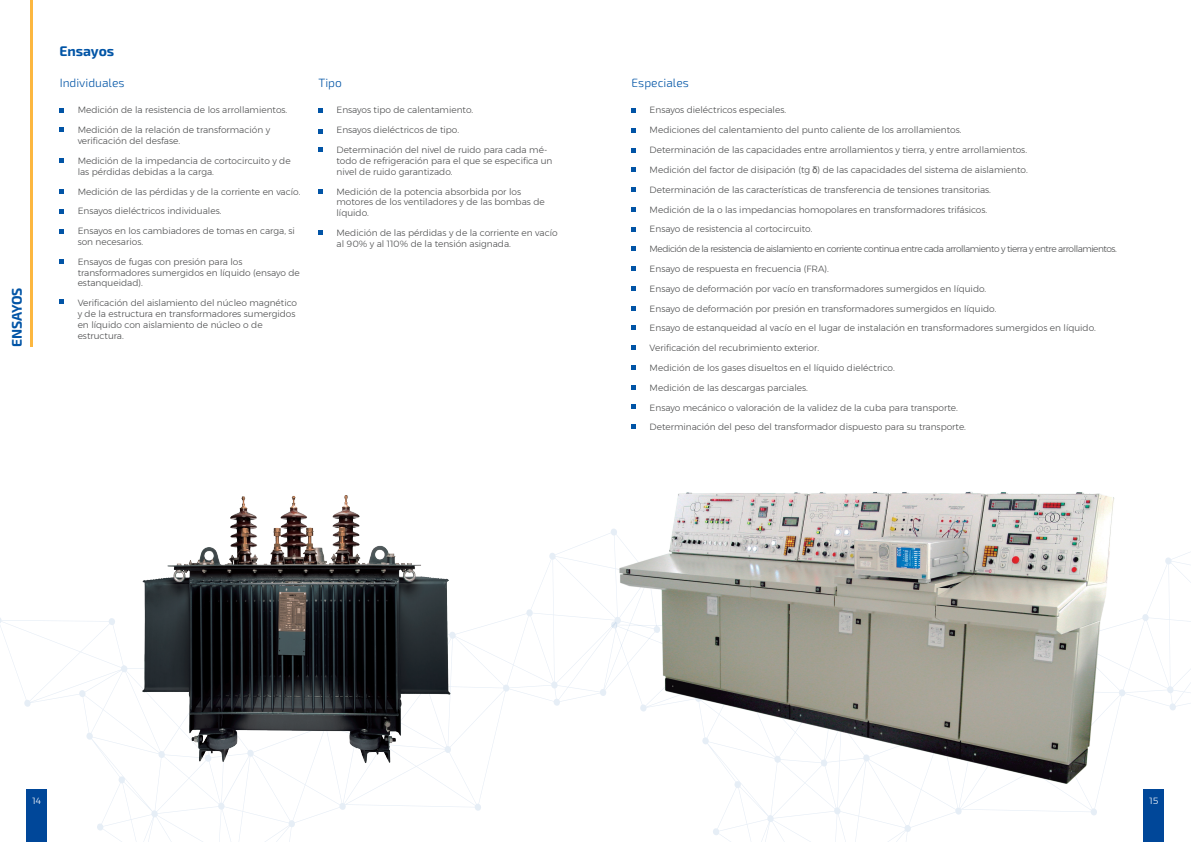
<style>
.page{position:relative;width:1191px;height:842px;background:#fff}
.page>*{position:absolute;margin:0;border:0;box-sizing:border-box;transform-origin:0 0}
.t1{font:700 14px "Exo 2";letter-spacing:-.015em;color:#0154a6}
.t2{font:300 12px "Exo 2";color:#0154a6}
.t3{font:300 9px/19.8px "Montserrat";color:#4b4c4d}
.t4{font:300 9px "Montserrat";color:#fff}
.s1{font-family:"Arial";font-weight:400}
</style>
<div class="page">
<svg style="left:0;top:529px;width:614px;height:313px"></svg>
<svg style="left:611px;top:533px;width:580px;height:309px"></svg>
<hr style="left:31px;top:0;width:2px;height:347px;background:#fcb740">
<img style="left:614px;top:491px;width:507px;height:293px">
<svg style="left:60px;top:108px;width:4px;height:5px"></svg>
<svg style="left:318px;top:108px;width:5px;height:5px"></svg>
<svg style="left:631px;top:108px;width:5px;height:5px"></svg>
<svg style="left:631px;top:266px;width:5px;height:5px"></svg>
<svg style="left:631px;top:128px;width:5px;height:4px"></svg>
<svg style="left:631px;top:286px;width:5px;height:4px"></svg>
<svg style="left:631px;top:148px;width:5px;height:4px"></svg>
<svg style="left:631px;top:306px;width:5px;height:4px"></svg>
<svg style="left:631px;top:168px;width:5px;height:4px"></svg>
<svg style="left:631px;top:326px;width:5px;height:4px"></svg>
<svg style="left:631px;top:187px;width:5px;height:5px"></svg>
<svg style="left:631px;top:345px;width:5px;height:5px"></svg>
<svg style="left:631px;top:207px;width:5px;height:4px"></svg>
<svg style="left:631px;top:365px;width:5px;height:4px"></svg>
<svg style="left:631px;top:227px;width:5px;height:4px"></svg>
<svg style="left:631px;top:385px;width:5px;height:4px"></svg>
<svg style="left:631px;top:247px;width:5px;height:4px"></svg>
<svg style="left:631px;top:405px;width:5px;height:4px"></svg>
<svg style="left:631px;top:424px;width:5px;height:5px"></svg>
<svg style="left:318px;top:129px;width:5px;height:4px"></svg>
<svg style="left:318px;top:147px;width:5px;height:5px"></svg>
<svg style="left:318px;top:189px;width:5px;height:4px"></svg>
<svg style="left:318px;top:230px;width:5px;height:5px"></svg>
<svg style="left:60px;top:127px;width:4px;height:4px"></svg>
<svg style="left:60px;top:159px;width:4px;height:4px"></svg>
<svg style="left:60px;top:189px;width:4px;height:4px"></svg>
<svg style="left:60px;top:209px;width:4px;height:4px"></svg>
<svg style="left:60px;top:229px;width:4px;height:4px"></svg>
<svg style="left:60px;top:259px;width:4px;height:5px"></svg>
<svg style="left:60px;top:299px;width:4px;height:5px"></svg>
<div style="left:27px;top:789px;width:20px;height:53px;background:#004799"></div>
<div style="left:1143px;top:789px;width:21px;height:53px;background:#004799"></div>
<img style="left:124px;top:495px;width:348px;height:289px">
<h1 class="t1" style="left:9px;top:347px;width:60px;rotate:-90deg">ENSAYOS</h1>
<h1 class="t1" style="left:59px;top:43px;width:56px">Ensayos</h1>
<h2 class="t2" style="left:60px;top:76px;width:66px">Individuales</h2>
<p class="t3" style="left:78px;top:100px;width:211px">Medición de la resistencia de los arrollamientos.<br>Medición de la relación de transformación y</p>
<p class="t3" style="left:78px;top:131px;width:104px">verificación del desfase.</p>
<p class="t3" style="left:78px;top:155px;width:214px;line-height:10.8px">Medición de la impedancia de cortocircuito y de las pérdidas debidas a la carga.</p>
<p class="t3" style="left:78px;top:181px;width:224px">Medición de las pérdidas y de la corriente en vacío.<br>Ensayos dieléctricos individuales.<br>Ensayos en los cambiadores de tomas en carga, si</p>
<p class="t3" style="left:78px;top:232px;width:166px">son necesarios.<br>Ensayos de fugas con presión para los</p>
<p class="t3" style="left:78px;top:267px;width:224px;line-height:10.8px">transformadores sumergidos en líquido (ensayo de estanqueidad).</p>
<p class="t3" style="left:78px;top:297px;width:221px;line-height:10.8px">Verificación del aislamiento del núcleo magnético y de la estructura en transformadores sumergidos en líquido con aislamiento de núcleo o de estructura.</p>
<h2 class="t2" style="left:318px;top:76px;width:25px">Tipo</h2>
<p class="t3" style="left:336px;top:100px;width:212px">Ensayos tipo de calentamiento.<br>Ensayos dieléctricos de tipo.<br>Determinación del nivel de ruido para cada mé-</p>
<p class="t3" style="left:336px;top:155px;width:217px;line-height:10.8px">todo de refrigeración para el que se especifica un nivel de ruido garantizado.</p>
<p class="t3" style="left:336px;top:186px;width:210px;line-height:10.8px">Medición de la potencia absorbida por los motores de los ventiladores y de las bombas de líquido.</p>
<p class="t3" style="left:336px;top:227px;width:223px;line-height:10.8px">Medición de las pérdidas y de la corriente en vacío al 90% y al 110% de la tensión asignada.</p>
<h2 class="t2" style="left:631px;top:76px;width:59px">Especiales</h2>
<p class="t3" style="left:649px;top:100px;width:379px">Ensayos dieléctricos especiales.<br>Mediciones del calentamiento del punto caliente de los arrollamientos.<br>Determinación de las capacidades entre arrollamientos y tierra, y entre arrollamientos.</p>
<p class="t3" style="left:649px;top:160px;width:469px">Medición del factor de disipación (tg <span class="s1">δ</span>) de las capacidades del sistema de aislamiento.<br>Determinación de las características de transferencia de tensiones transitorias.<br>Medición de la o las impedancias homopolares en transformadores trifásicos.<br>Ensayo de resistencia al cortocircuito.<br>Medición de la resistencia de aislamiento en corriente continua entre cada arrollamiento y tierra y entre arrollamientos.</p>
<p class="t3" style="left:649px;top:259px;width:348px">Ensayo de respuesta en frecuencia (FRA).<br>Ensayo de deformación por vacío en transformadores sumergidos en líquido.<br>Ensayo de deformación por presión en transformadores sumergidos en líquido.</p>
<p class="t3" style="left:649px;top:318px;width:448px">Ensayo de estanqueidad al vacío en el lugar de instalación en transformadores sumergidos en líquido.</p>
<p class="t3" style="left:649px;top:338px;width:247px">Verificación del recubrimiento exterior.<br>Medición de los gases disueltos en el líquido dieléctrico.</p>
<p class="t3" style="left:649px;top:377px;width:310px">Medición de las descargas parciales.<br>Ensayo mecánico o valoración de la validez de la cuba para transporte.</p>
<p class="t3" style="left:649px;top:417px;width:318px">Determinación del peso del transformador dispuesto para su transporte.</p>
<p class="t4" style="left:33px;top:794px;width:10px">14</p>
<p class="t4" style="left:1149px;top:794px;width:10px">15</p>
</div>
